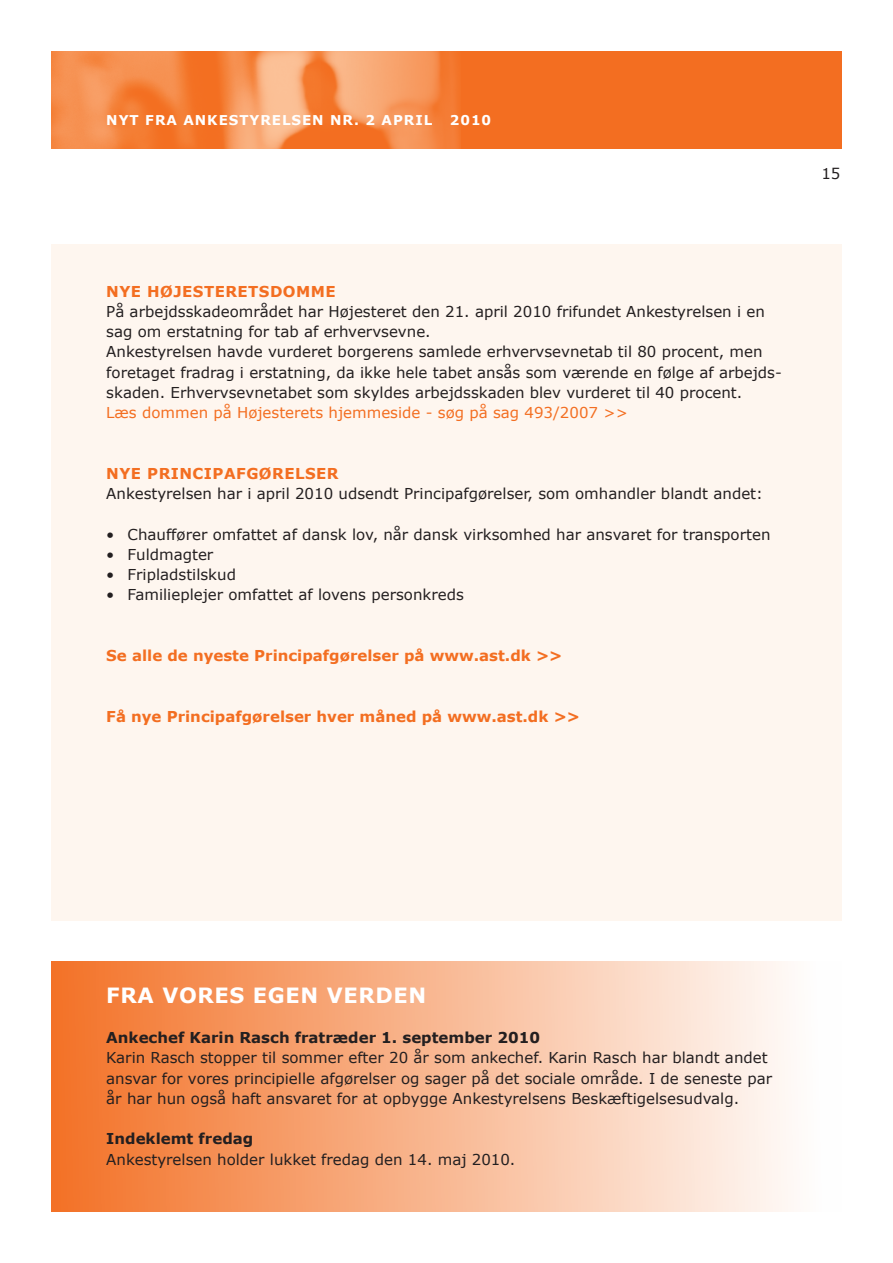
<style>
.page{position:relative;width:893px;height:1263px;background:#fff}
.page>*{position:absolute;margin:0;border:0;box-sizing:border-box;transform-origin:0 0}
.t1{font:700 21px "Verdana";letter-spacing:.03em;color:#fff}
.t2{font:15px/20.2px "Verdana";color:#231f20}
.t3{font:700 15px "Verdana";letter-spacing:.03em;color:#f36e21}
.t4{font:700 15px "Verdana";color:#231f20}
.t5{font:15px "Verdana";color:#f36e21}
.t6{font:700 15px "Verdana";color:#f36e21}
.t7{font:700 13.5px "Verdana";letter-spacing:.07em;color:#fff}
</style>
<div class="page">
<div style="left:51px;top:51px;width:791px;height:98px;background:#f36e21"></div>
<img style="left:51px;top:51px;width:409px;height:98px">
<div style="left:51px;top:244px;width:791px;height:677px;background:#fef6ef"></div>
<div style="left:51px;top:961px;width:791px;height:251px;background:linear-gradient(to right,#f37126,#fff)"></div>
<p class="t7" style="left:106px;top:111px;width:327px">Nyt fra An kestyrelsen n r. 2 april</p>
<p class="t7" style="left:450px;top:111px;width:43px">2010</p>
<p class="t3" style="left:106px;top:281px;width:231px">Nye Højesteretsdomme</p>
<p class="t2" style="left:106px;top:301px;width:677px">På arbejdsskadeområdet har Højesteret den 21. april 2010 frifundet Ankestyrelsen i en sag om erstatning for tab af erhvervsevne.<br>Ankestyrelsen havde vurderet borgerens samlede erhvervsevnetab til 80 procent, men foretaget fradrag i erstatning, da ikke hele tabet ansås som værende en følge af arbejds&shy;skaden. Erhvervsevnetabet som skyldes arbejdsskaden blev vurderet til 40 procent.</p>
<p class="t5" style="left:106px;top:403px;width:523px">Læs dommen på Højesterets hjemmeside - søg på sag 493/2007 &gt;&gt;</p>
<p class="t3" style="left:106px;top:464px;width:234px">Nye Principafgørelser</p>
<p class="t2" style="left:106px;top:484px;width:658px">Ankestyrelsen har i april 2010 udsendt Principafgørelser, som omhandler blandt andet:</p>
<p class="t2" style="left:106px;top:524px;width:666px">• Chauffører omfattet af dansk lov, når dansk virksomhed har ansvaret for transporten</p>
<p class="t2" style="left:106px;top:544px;width:109px">• Fuldmagter</p>
<p class="t2" style="left:106px;top:565px;width:131px">• Fripladstilskud</p>
<p class="t2" style="left:106px;top:585px;width:359px">• Familieplejer omfattet af lovens personkreds</p>
<p class="t3" style="left:106px;top:646px;width:457px">Se alle de nyeste Principafgørelser på www.ast.dk &gt;&gt;</p>
<p class="t6" style="left:106px;top:707px;width:475px">Få nye Principafgørelser hver måned på www.ast.dk &gt;&gt;</p>
<p class="t2" style="left:821px;top:164px;width:21px">15</p>
<h1 class="t1" style="left:106px;top:981px;width:318px">Fra vores egen verden</h1>
<p class="t4" style="left:106px;top:1028px;width:435px">Ankechef Karin Rasch fratræder 1. september 2010</p>
<p class="t2" style="left:106px;top:1048px;width:667px">Karin Rasch stopper til sommer efter 20 år som ankechef. Karin Rasch har blandt andet ansvar for vores principielle afgørelser og sager på det sociale område. I de seneste par år har hun også haft ansvaret for at opbygge Ankestyrelsens Beskæftigelsesudvalg.</p>
<p class="t4" style="left:106px;top:1129px;width:149px">Indeklemt fredag</p>
<p class="t2" style="left:106px;top:1149px;width:411px">Ankestyrelsen holder lukket fredag den 14. maj 2010.</p>
</div>
